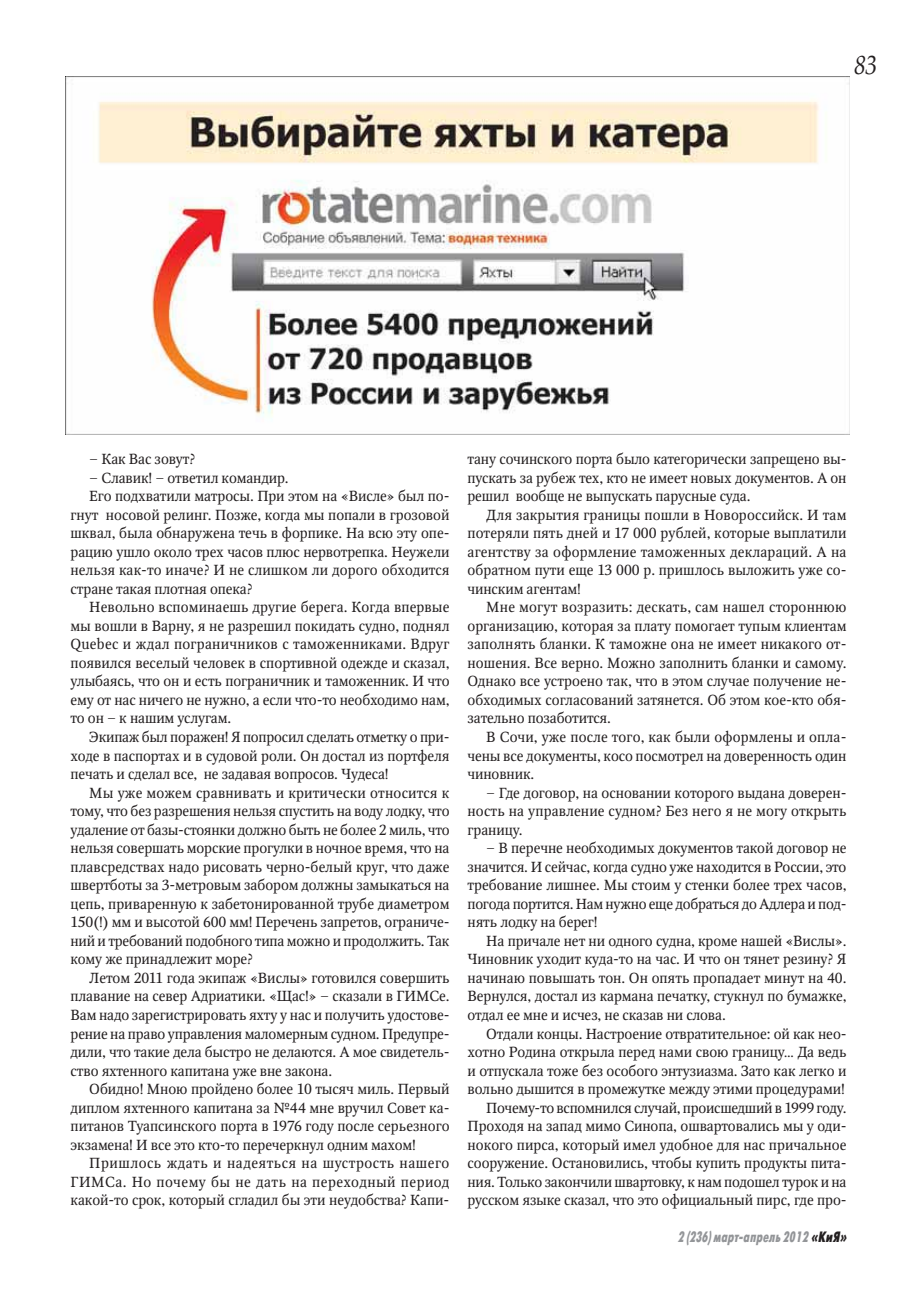
<style>
.page{position:relative;width:919px;height:1289px;background:#fff}
.page>*{position:absolute;margin:0;border:0;box-sizing:border-box;transform-origin:0 0}
.t1{font:italic 27px "Palatino Linotype";color:#231f20;scale:.9 1}
.t2{font:italic 15px "Futuris X Cond C";color:#939598;scale:.9 1}
.t3{font:14.55px/18.6px "Octava C";letter-spacing:-.01em;color:#231f20;text-align:justify}
.t4{font:14.55px "Octava C";letter-spacing:.015em;color:#231f20}
.t5{font:14.55px "Octava C";letter-spacing:.01em;color:#231f20}
.t6{font:14.55px "Octava C";letter-spacing:.035em;color:#231f20}
.t7{font:14.55px "Octava C";letter-spacing:.03em;color:#231f20}
.s1{color:#231f20}
</style>
<div class="page">
<img style="left:66px;top:76px;width:783px;height:358px">
<h1 class="t1" style="left:854px;top:49px;width:28px">83</h1>
<p class="t3" style="left:89px;top:451px;width:107px">– Как Вас зовут?</p>
<p class="t3" style="left:89px;top:470px;width:201px">– Славик! – ответил командир.</p>
<p class="t3" style="left:89px;top:488px;width:361px">Его подхватили матросы. При этом на «Висле» был по-</p>
<p class="t3" style="left:70px;top:507px;width:380px">гнут носовой релинг. Позже, когда мы попали в грозовой</p>
<p class="t3" style="left:70px;top:525px;width:380px">шквал, была обнаружена течь в форпике. На всю эту опе-</p>
<p class="t3" style="left:70px;top:544px;width:380px">рацию ушло около трех часов плюс нервотрепка. Неужели</p>
<p class="t3" style="left:71px;top:562px;width:380px">нельзя как-то иначе? И не слишком ли дорого обходится</p>
<p class="t3" style="left:71px;top:581px;width:183px">стране такая плотная опека?</p>
<p class="t3" style="left:89px;top:599px;width:361px">Невольно вспоминаешь другие берега. Когда впервые</p>
<p class="t3" style="left:71px;top:618px;width:380px">мы вошли в Варну, я не разрешил покидать судно, поднял</p>
<p class="t4" style="left:71px;top:639px;width:380px">Quebec и ждал пограничников с таможенниками. Вдруг</p>
<p class="t3" style="left:71px;top:655px;width:380px">появился веселый человек в спортивной одежде и сказал,</p>
<p class="t3" style="left:71px;top:673px;width:380px">улыбаясь, что он и есть пограничник и таможенник. И что</p>
<p class="t3" style="left:71px;top:692px;width:380px">ему от нас ничего не нужно, а если что-то необходимо нам,</p>
<p class="t3" style="left:71px;top:711px;width:162px">то он – к нашим услугам.</p>
<p class="t3" style="left:89px;top:729px;width:362px">Экипаж был поражен! Я попросил сделать отметку о при-</p>
<p class="t3" style="left:71px;top:748px;width:380px">ходе в паспортах и в судовой роли. Он достал из портфеля</p>
<p class="t3" style="left:71px;top:766px;width:320px">печать и сделал все, не задавая вопросов. Чудеса!</p>
<p class="t5" style="left:89px;top:787px;width:361px">Мы уже можем сравнивать и критически относится к</p>
<p class="t3" style="left:71px;top:803px;width:380px">тому, что без разрешения нельзя спустить на воду лодку, что</p>
<p class="t3" style="left:71px;top:822px;width:380px">удаление от базы-стоянки должно быть не более 2 миль, что</p>
<p class="t3" style="left:71px;top:840px;width:380px">нельзя совершать морские прогулки в ночное время, что на</p>
<p class="t3" style="left:71px;top:859px;width:380px">плавсредствах надо рисовать черно-белый круг, что даже</p>
<p class="t3" style="left:71px;top:877px;width:380px">швертботы за 3-метровым забором должны замыкаться на</p>
<p class="t3" style="left:71px;top:896px;width:380px">цепь, приваренную к забетонированной трубе диаметром</p>
<p class="t3" style="left:71px;top:914px;width:380px">150(!) мм и высотой 600 мм! Перечень запретов, ограниче-</p>
<p class="t3" style="left:71px;top:933px;width:380px">ний и требований подобного типа можно и продолжить. Так</p>
<p class="t3" style="left:71px;top:951px;width:184px">кому же принадлежит море?</p>
<p class="t3" style="left:89px;top:970px;width:361px">Летом 2011 года экипаж «Вислы» готовился совершить</p>
<p class="t3" style="left:71px;top:988px;width:380px">плавание на север Адриатики. «Щас!» – сказали в ГИМСе.</p>
<p class="t3" style="left:71px;top:1007px;width:380px">Вам надо зарегистрировать яхту у нас и получить удостове-</p>
<p class="t3" style="left:71px;top:1025px;width:380px">рение на право управления маломерным судном. Предупре-</p>
<p class="t3" style="left:71px;top:1044px;width:380px">дили, что такие дела быстро не делаются. А мое свидетель-</p>
<p class="t3" style="left:71px;top:1062px;width:263px">ство яхтенного капитана уже вне закона.</p>
<p class="t3" style="left:89px;top:1081px;width:362px">Обидно! Мною пройдено более 10 тысяч миль. Первый</p>
<p class="t3" style="left:71px;top:1100px;width:380px">диплом яхтенного капитана за №44 мне вручил Совет ка-</p>
<p class="t3" style="left:71px;top:1118px;width:380px">питанов Туапсинского порта в 1976 году после серьезного</p>
<p class="t3" style="left:71px;top:1137px;width:347px">экзамена! И все это кто-то перечеркнул одним махом!</p>
<p class="t6" style="left:89px;top:1157px;width:361px">Пришлось ждать и надеяться на шустрость нашего</p>
<p class="t7" style="left:71px;top:1176px;width:380px">ГИМСа. Но почему бы не дать на переходный период</p>
<p class="t3" style="left:71px;top:1192px;width:380px">какой-то срок, который сгладил бы эти неудобства? Капи-</p>
<p class="t3" style="left:467px;top:451px;width:380px">тану сочинского порта было категорически запрещено вы&shy;пускать за рубеж тех, кто не имеет новых документов. А он решил вообще не выпускать парусные суда.</p>
<p class="t3" style="left:467px;top:507px;width:380px;text-indent:19px">Для закрытия границы пошли в Новороссийск. И там потеряли пять дней и 17 000 рублей, которые выплатили агентству за оформление таможенных деклараций. А на обратном пути еще 13 000 р. пришлось выложить уже со&shy;чинским агентам!</p>
<p class="t3" style="left:467px;top:599px;width:380px;text-indent:19px">Мне могут возразить: дескать, сам нашел стороннюю организацию, которая за плату помогает тупым клиентам заполнять бланки. К таможне она не имеет никакого от&shy;ношения. Все верно. Можно заполнить бланки и самому.<br>Однако все устроено так, что в этом случае получение не&shy;обходимых согласований затянется. Об этом кое-кто обя&shy;зательно позаботится.</p>
<p class="t3" style="left:467px;top:729px;width:380px;text-indent:19px">В Сочи, уже после того, как были оформлены и опла&shy;чены все документы, косо посмотрел на доверенность один чиновник.</p>
<p class="t3" style="left:467px;top:785px;width:380px;text-indent:19px">– Где договор, на основании которого выдана доверен&shy;ность на управление судном? Без него я не могу открыть границу.</p>
<p class="t3" style="left:467px;top:840px;width:380px;text-indent:19px">– В перечне необходимых документов такой договор не значится. И сейчас, когда судно уже находится в России, это требование лишнее. Мы стоим у стенки более трех часов, погода портится. Нам нужно еще добраться до Адлера и под&shy;нять лодку на берег!</p>
<p class="t3" style="left:467px;top:933px;width:380px;text-indent:19px">На причале нет ни одного судна, кроме нашей «Вислы».<br>Чиновник уходит куда-то на час. И что он тянет резину? Я начинаю повышать тон. Он опять пропадает минут на 40.<br>Вернулся, достал из кармана печатку, стукнул по бумажке, отдал ее мне и исчез, не сказав ни слова.</p>
<p class="t3" style="left:467px;top:1025px;width:380px;text-align:right">Отдали концы. Настроение отвратительное: ой как нео&shy;хотно Родина открыла перед нами свою границу… Да ведь и отпускала тоже без особого энтузиазма. Зато как легко и вольно дышится в промежутке между этими процедурами!<br>Почему-то вспомнился случай, происшедший в 1999 году.<br>Проходя на запад мимо Синопа, ошвартовались мы у оди&shy;нокого пирса, который имел удобное для нас причальное сооружение. Остановились, чтобы купить продукты пита&shy;ния. Только закончили швартовку, к нам подошел турок и на русском языке сказал, что это официальный пирс, где про-</p>
<p class="t2" style="left:677px;top:1228px;width:192px">2 (236)март-апрель 2012 <span class="s1">«КиЯ»</span></p>
</div>
